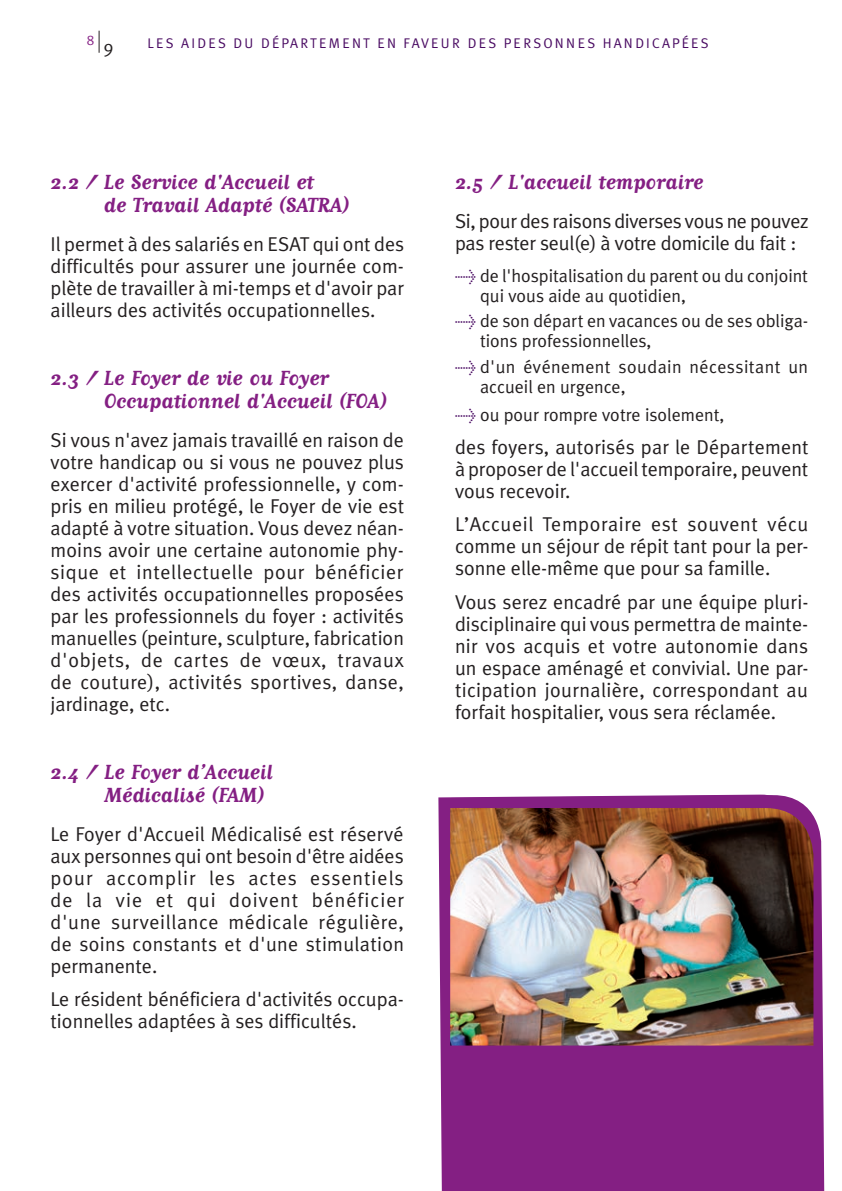
<style>
.page{position:relative;width:842px;height:1191px;background:#fff}
.page>*{position:absolute;margin:0;border:0;box-sizing:border-box;transform-origin:0 0}
.t1{font:700 24px/23px "Matrix Script";color:#841f83}
.t2{font:20px/22px "Meta Plus Normal";color:#231f20;text-align:justify}
.t3{font:18px/20px "Meta Plus Normal";color:#231f20}
.t4{font:18px/20px "Meta Plus Normal";letter-spacing:.025em;color:#231f20}
.t5{font:14px "Meta Plus Normal Caps";letter-spacing:.16em;color:#490a62}
.t6{font:14px "Meta Plus Normal";color:#841f83}
.s1{font-size:18px;color:#231f20}
.s2{font-size:18.2px;color:#490a62}
</style>
<div class="page">
<svg style="left:99px;top:31px;width:1px;height:22px"></svg>
<svg style="left:438px;top:797px;width:13px;height:394px;background:#994598"></svg>
<div style="left:451px;top:794px;width:374px;height:397px;background:#841f83"></div>
<img style="left:450px;top:808px;width:363px;height:237px">
<p class="t6" style="left:87px;top:32px;width:28px">8 <span class="s1">9</span></p>
<p class="t5" style="left:148px;top:35px;width:563px">LES AIDES DU DÉPARTEMENT EN FAVEUR DES PERSONNES HANDICAPÉES</p>
<p class="t1" style="left:104px;top:170px;width:247px;text-indent:-53px">2.2 / Le Service d'Accueil et<br>de Travail Adapté (SATRA)</p>
<p class="t2" style="left:51px;top:233px;width:355px">Il permet à des salariés en ESAT qui ont des difficultés pour assurer une journée com&shy;plète de travailler à mi-temps et d'avoir par ailleurs des activités occupationnelles.</p>
<p class="t1" style="left:104px;top:366px;width:284px;text-indent:-53px">2.3 / Le Foyer de vie ou Foyer<br>Occupationnel d'Accueil (FOA)</p>
<p class="t2" style="left:51px;top:429px;width:355px">Si vous n'avez jamais travaillé en raison de votre handicap ou si vous ne pouvez plus exercer d'activité professionnelle, y com&shy;pris en milieu protégé, le Foyer de vie est adapté à votre situation. Vous devez néan&shy;moins avoir une certaine autonomie phy&shy;sique et intellectuelle pour bénéficier des activités occupationnelles proposées par les professionnels du foyer : activités manuelles (peinture, sculpture, fabrication d'objets, de cartes de vœux, travaux de couture), activités sportives, danse, jardinage, etc.</p>
<p class="t1" style="left:104px;top:760px;width:170px;text-indent:-54px">2.4 / Le Foyer d’Accueil<br>Médicalisé (FAM)</p>
<p class="t2" style="left:51px;top:822px;width:355px">Le Foyer d'Accueil Médicalisé est réservé aux personnes qui ont besoin d'être aidées pour accomplir les actes essentiels de la vie et qui doivent bénéficier d'une surveillance médicale régulière, de soins constants et d'une stimulation permanente.</p>
<p class="t2" style="left:51px;top:988px;width:355px">Le résident bénéficiera d'activités occupa&shy;tionnelles adaptées à ses difficultés.</p>
<p class="t1" style="left:455px;top:170px;width:250px">2.5 / L'accueil temporaire</p>
<p class="t2" style="left:455px;top:210px;width:355px">Si, pour des raisons diverses vous ne pouvez pas rester seul(e) à votre domicile du fait :</p>
<p class="t3" style="left:480px;top:265px;width:330px;text-indent:-25px"><span class="s2">&gt;</span> de l'hospitalisation du parent ou du conjoint qui vous aide au quotidien,</p>
<p class="t3" style="left:480px;top:311px;width:330px;text-indent:-25px"><span class="s2">&gt;</span> de son départ en vacances ou de ses obliga&shy;tions professionnelles,</p>
<p class="t4" style="left:480px;top:356px;width:330px;text-indent:-25px"><span class="s2">&gt;</span> d'un événement soudain nécessitant un accueil en urgence,</p>
<p class="t3" style="left:455px;top:404px;width:271px"><span class="s2">&gt;</span> ou pour rompre votre isolement,</p>
<p class="t2" style="left:455px;top:436px;width:355px">des foyers, autorisés par le Département à proposer de l'accueil temporaire, peuvent vous recevoir.</p>
<p class="t2" style="left:455px;top:513px;width:355px">L’Accueil Temporaire est souvent vécu comme un séjour de répit tant pour la per&shy;sonne elle-même que pour sa famille.</p>
<p class="t2" style="left:455px;top:590px;width:355px">Vous serez encadré par une équipe pluri&shy;disciplinaire qui vous permettra de mainte&shy;nir vos acquis et votre autonomie dans un espace aménagé et convivial. Une par&shy;ticipation journalière, correspondant au forfait hospitalier, vous sera réclamée.</p>
</div>
